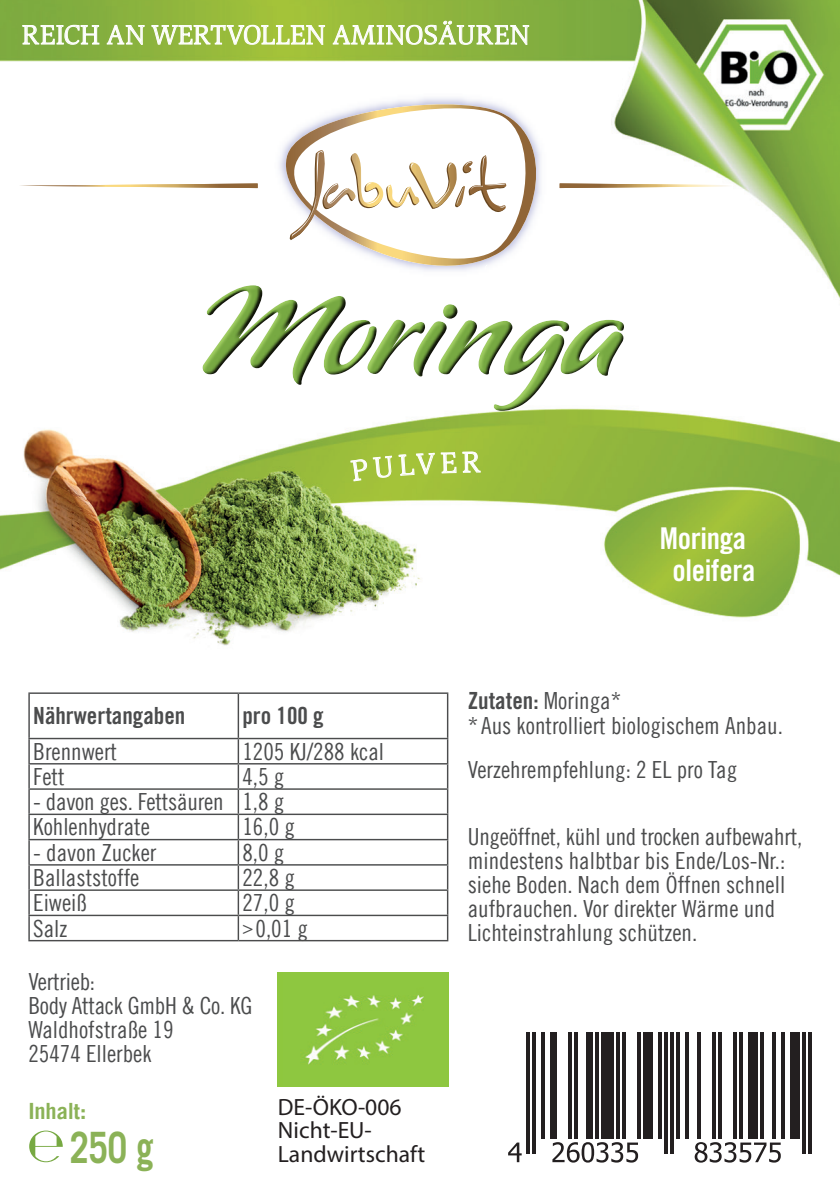
<style>
.page{position:relative;width:840px;height:1191px;background:#fff}
.page>*{position:absolute;margin:0;border:0;box-sizing:border-box;transform-origin:0 0}
.t1{font:900 144px "P22 Pooper";letter-spacing:-.02em;color:#77a942}
.t2{font:700 43.2px "Trade Gothic LT Pro";color:#8bb257;scale:.8 1}
.t3{font:30px/32px "Trade Gothic LT Pro Bd Cn 20";letter-spacing:-.01em;color:#fff;text-align:center}
.t4{font:26.8px "Devin";letter-spacing:.035em;color:#fff}
.t5{font:23.6px/24px "Trade Gothic LT Cond Eighteen";color:#4b4c4d}
.t6{font:23.6px "Trade Gothic LT Pro Bd Cn 20";color:#4b4c4d}
.t7{font:23.6px/23.6px "Myriad Pro";color:#231f20}
.t8{font:700 22.4px "Trade Gothic LT";letter-spacing:-.005em;color:#8bb257}
.s1{font-size:18px}
.s2{font-family:"Trade Gothic LT Cond Eighteen"}
</style>
<div class="page">
<img style="left:0;top:0;width:839px;height:1163px">
<svg style="left:272px;top:95px;width:286px;height:187px"></svg>
<svg style="left:289px;top:150px;width:217px;height:90px"></svg>
<svg style="left:19px;top:183px;width:238px;height:5px"></svg>
<svg style="left:559px;top:183px;width:239px;height:5px"></svg>
<svg style="left:22px;top:24px;width:78px;height:21px;background:#a6c578"></svg>
<svg style="left:106px;top:21px;width:39px;height:24px"></svg>
<svg style="left:151px;top:21px;width:174px;height:25px;background:#b2cc6a"></svg>
<svg style="left:332px;top:20px;width:197px;height:39px;background:#a1c15b"></svg>
<div style="left:196px;top:282px;width:428px;height:132px;background:#fff"></div>
<svg style="left:202px;top:283px;width:426px;height:133px"></svg>
<img style="left:277px;top:972px;width:171px;height:114px">
<hr style="left:28px;top:692px;width:210px;height:2px;background:#4b4c4d">
<hr style="left:28px;top:694px;width:2px;height:44px;background:#4b4c4d">
<hr style="left:238px;top:692px;width:210px;height:2px;background:#4b4c4d">
<hr style="left:446px;top:694px;width:2px;height:44px;background:#4b4c4d">
<hr style="left:28px;top:739px;width:2px;height:24px;background:#4b4c4d">
<hr style="left:446px;top:739px;width:2px;height:24px;background:#4b4c4d">
<hr style="left:28px;top:764px;width:2px;height:24px;background:#4b4c4d">
<hr style="left:446px;top:764px;width:2px;height:24px;background:#4b4c4d">
<hr style="left:28px;top:790px;width:2px;height:23px;background:#4b4c4d">
<hr style="left:446px;top:790px;width:2px;height:23px;background:#4b4c4d">
<hr style="left:28px;top:815px;width:2px;height:24px;background:#4b4c4d">
<hr style="left:446px;top:815px;width:2px;height:24px;background:#4b4c4d">
<hr style="left:28px;top:840px;width:2px;height:24px;background:#4b4c4d">
<hr style="left:446px;top:840px;width:2px;height:24px;background:#4b4c4d">
<hr style="left:28px;top:865px;width:2px;height:24px;background:#4b4c4d">
<hr style="left:446px;top:865px;width:2px;height:24px;background:#4b4c4d">
<hr style="left:28px;top:891px;width:2px;height:23px;background:#4b4c4d">
<hr style="left:446px;top:891px;width:2px;height:23px;background:#4b4c4d">
<hr style="left:28px;top:916px;width:2px;height:24px;background:#4b4c4d">
<hr style="left:446px;top:916px;width:2px;height:24px;background:#4b4c4d">
<hr style="left:28px;top:940px;width:210px;height:1px;background:#4b4c4d">
<hr style="left:238px;top:940px;width:210px;height:1px;background:#4b4c4d">
<hr style="left:237px;top:694px;width:2px;height:44px;background:#4b4c4d">
<hr style="left:28px;top:738px;width:210px;height:1px;background:#4b4c4d">
<hr style="left:238px;top:738px;width:210px;height:1px;background:#4b4c4d">
<hr style="left:237px;top:739px;width:2px;height:24px;background:#4b4c4d">
<hr style="left:28px;top:763px;width:210px;height:1px;background:#4b4c4d">
<hr style="left:238px;top:763px;width:210px;height:1px;background:#4b4c4d">
<hr style="left:237px;top:764px;width:2px;height:24px;background:#4b4c4d">
<hr style="left:28px;top:788px;width:210px;height:2px;background:#4b4c4d">
<hr style="left:238px;top:788px;width:210px;height:2px;background:#4b4c4d">
<hr style="left:237px;top:790px;width:2px;height:23px;background:#4b4c4d">
<hr style="left:28px;top:813px;width:210px;height:2px;background:#4b4c4d">
<hr style="left:238px;top:813px;width:210px;height:2px;background:#4b4c4d">
<hr style="left:237px;top:815px;width:2px;height:24px;background:#4b4c4d">
<hr style="left:28px;top:839px;width:210px;height:1px;background:#4b4c4d">
<hr style="left:238px;top:839px;width:210px;height:1px;background:#4b4c4d">
<hr style="left:237px;top:840px;width:2px;height:24px;background:#4b4c4d">
<hr style="left:28px;top:864px;width:210px;height:1px;background:#4b4c4d">
<hr style="left:238px;top:864px;width:210px;height:1px;background:#4b4c4d">
<hr style="left:237px;top:865px;width:2px;height:24px;background:#4b4c4d">
<hr style="left:28px;top:889px;width:210px;height:2px;background:#4b4c4d">
<hr style="left:238px;top:889px;width:210px;height:2px;background:#4b4c4d">
<hr style="left:237px;top:891px;width:2px;height:23px;background:#4b4c4d">
<hr style="left:28px;top:914px;width:210px;height:2px;background:#4b4c4d">
<hr style="left:238px;top:914px;width:210px;height:2px;background:#4b4c4d">
<hr style="left:237px;top:916px;width:2px;height:24px;background:#4b4c4d">
<svg style="left:29px;top:1130px;width:34px;height:32px"></svg>
<hr style="left:526px;top:1032px;width:3px;height:121px;background:#231f20">
<hr style="left:532px;top:1032px;width:3px;height:121px;background:#231f20">
<hr style="left:541px;top:1032px;width:3px;height:106px;background:#231f20">
<div style="left:550px;top:1032px;width:6px;height:106px;background:#231f20"></div>
<hr style="left:568px;top:1032px;width:3px;height:106px;background:#231f20">
<hr style="left:574px;top:1032px;width:3px;height:106px;background:#231f20">
<div style="left:586px;top:1032px;width:6px;height:106px;background:#231f20"></div>
<hr style="left:595px;top:1032px;width:3px;height:106px;background:#231f20">
<div style="left:601px;top:1032px;width:12px;height:106px;background:#231f20"></div>
<hr style="left:616px;top:1032px;width:3px;height:106px;background:#231f20">
<hr style="left:622px;top:1032px;width:3px;height:106px;background:#231f20">
<hr style="left:637px;top:1032px;width:3px;height:106px;background:#231f20">
<div style="left:643px;top:1032px;width:9px;height:106px;background:#231f20"></div>
<hr style="left:658px;top:1032px;width:3px;height:106px;background:#231f20">
<hr style="left:664px;top:1032px;width:3px;height:121px;background:#231f20">
<hr style="left:670px;top:1032px;width:3px;height:121px;background:#231f20">
<hr style="left:676px;top:1032px;width:3px;height:106px;background:#231f20">
<hr style="left:685px;top:1032px;width:3px;height:106px;background:#231f20">
<hr style="left:697px;top:1032px;width:3px;height:106px;background:#231f20">
<hr style="left:712px;top:1032px;width:3px;height:106px;background:#231f20">
<hr style="left:718px;top:1032px;width:3px;height:106px;background:#231f20">
<hr style="left:733px;top:1032px;width:3px;height:106px;background:#231f20">
<hr style="left:739px;top:1032px;width:3px;height:106px;background:#231f20">
<div style="left:748px;top:1032px;width:9px;height:106px;background:#231f20"></div>
<hr style="left:760px;top:1032px;width:3px;height:106px;background:#231f20">
<hr style="left:772px;top:1032px;width:3px;height:106px;background:#231f20">
<hr style="left:781px;top:1032px;width:3px;height:106px;background:#231f20">
<div style="left:790px;top:1032px;width:9px;height:106px;background:#231f20"></div>
<hr style="left:802px;top:1032px;width:3px;height:121px;background:#231f20">
<hr style="left:808px;top:1032px;width:3px;height:121px;background:#231f20">
<svg style="left:508px;top:1142px;width:13px;height:20px"></svg>
<svg style="left:552px;top:1142px;width:85px;height:20px"></svg>
<svg style="left:694px;top:1142px;width:86px;height:20px"></svg>
<svg style="left:350px;top:432px;width:131px;height:65px;background:#a7c548"></svg>
<p class="t4" style="left:22px;top:20px;width:508px">REICH AN WERTVOLLEN AMINOSÄUREN</p>
<h1 class="t1" style="left:206px;top:258px;width:418px">Moringa</h1>
<p class="t3" style="left:659px;top:521px;width:97px">Moringa oleifera</p>
<p class="t6" style="left:33px;top:701px;width:153px">Nährwertangaben</p>
<p class="t6" style="left:242px;top:701px;width:83px">pro 100 g</p>
<p class="t5" style="left:33px;top:739px;width:85px">Brennwert</p>
<p class="t5" style="left:242px;top:739px;width:143px">1205 KJ/288 kcal</p>
<p class="t5" style="left:33px;top:764px;width:33px">Fett</p>
<p class="t5" style="left:242px;top:764px;width:43px">4,5 g</p>
<p class="t5" style="left:33px;top:789px;width:252px;line-height:25.2px">- davon ges. Fettsäuren 1,8 g<br>Kohlenhydrate</p>
<p class="t5" style="left:242px;top:815px;width:54px">16,0 g</p>
<p class="t5" style="left:33px;top:840px;width:125px">- davon Zucker</p>
<p class="t5" style="left:242px;top:840px;width:43px">8,0 g</p>
<p class="t5" style="left:33px;top:865px;width:108px">Ballaststoffe</p>
<p class="t5" style="left:242px;top:865px;width:54px">22,8 g</p>
<p class="t5" style="left:33px;top:890px;width:55px">Eiweiß</p>
<p class="t5" style="left:242px;top:890px;width:54px">27,0 g</p>
<p class="t5" style="left:33px;top:915px;width:36px">Salz</p>
<p class="t5" style="left:242px;top:916px;width:67px"><span class="s1">&gt;</span>0,01 g</p>
<p class="t5" style="left:28px;top:969px;width:225px">Vertrieb:<br>Body Attack GmbH &amp; Co. KG<br>Waldhofstraße 19<br>25474 Ellerbek</p>
<p class="t8" style="left:28px;top:1097px;width:59px">Inhalt:</p>
<h2 class="t2" style="left:70px;top:1120px;width:106px">250 g</h2>
<p class="t7" style="left:277px;top:1094px;width:149px">DE-ÖKO-006<br>Nicht-EU-<br>Landwirtschaft</p>
<p class="t6" style="left:467px;top:686px;width:155px">Zutaten: <span class="s2">Moringa*</span></p>
<p class="t5" style="left:467px;top:703px;width:316px;line-height:44px">* Aus kontrolliert biologischem Anbau.<br>Verzehrempfehlung: 2 EL pro Tag</p>
<p class="t5" style="left:467px;top:824px;width:336px">Ungeöffnet, kühl und trocken aufbewahrt, mindestens halbtbar bis Ende/Los-Nr.: siehe Boden. Nach dem Öffnen schnell aufbrauchen. Vor direkter Wärme und Lichteinstrahlung schützen.</p>
</div>
